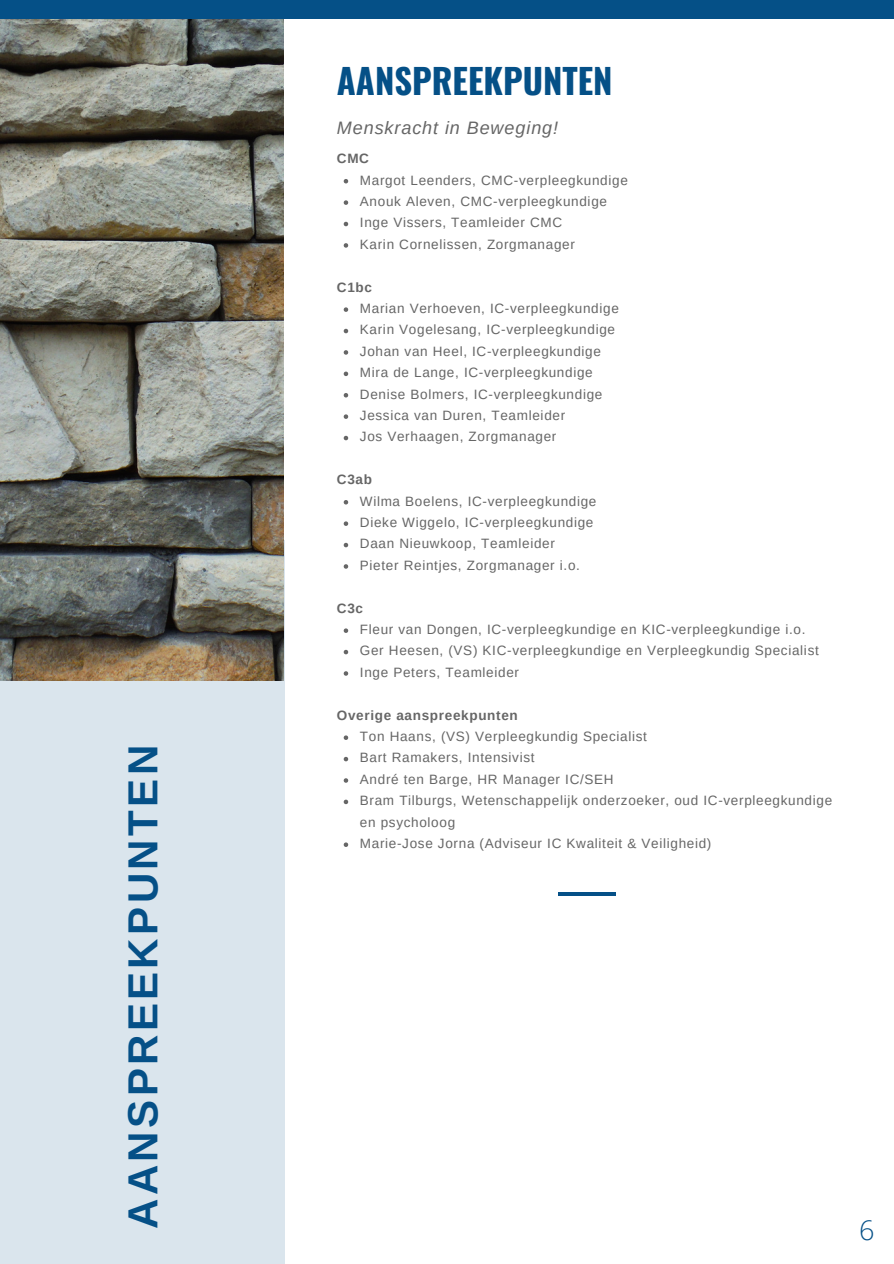
<style>
.page{position:relative;width:894px;height:1264px;background:#fff}
.page>*{position:absolute;margin:0;border:0;box-sizing:border-box;transform-origin:0 0}
.t1{font:700 42px "Arimo";letter-spacing:.08em;color:#055087}
.t2{font:700 34.5px "Oswald";color:#055087}
.t3{font:300 27px "Open Sans";color:#055087}
.t4{font:italic 18px "Arimo";letter-spacing:.05em;color:#666}
.t5{font:13.5px/21.5px "Arimo";letter-spacing:.05em;color:#666}
.t6{font:700 13.5px "Arimo";letter-spacing:.05em;color:#666}
</style>
<div class="page">
<div style="left:0;top:540px;width:284px;height:723px;background:#dae5ed"></div>
<div style="left:0;top:0;width:893px;height:19px;background:#055087"></div>
<img style="left:1px;top:19px;width:283px;height:661px">
<hr style="left:558px;top:892px;width:57px;height:4px;background:#055087">
<svg style="left:343px;top:179px;width:5px;height:4px"></svg>
<svg style="left:343px;top:200px;width:5px;height:5px"></svg>
<svg style="left:343px;top:222px;width:5px;height:4px"></svg>
<svg style="left:343px;top:243px;width:5px;height:5px"></svg>
<svg style="left:343px;top:307px;width:5px;height:5px"></svg>
<svg style="left:343px;top:329px;width:5px;height:4px"></svg>
<svg style="left:343px;top:350px;width:5px;height:5px"></svg>
<svg style="left:343px;top:371px;width:5px;height:5px"></svg>
<svg style="left:343px;top:393px;width:5px;height:4px"></svg>
<svg style="left:343px;top:414px;width:5px;height:5px"></svg>
<svg style="left:343px;top:436px;width:5px;height:4px"></svg>
<svg style="left:343px;top:500px;width:5px;height:4px"></svg>
<svg style="left:343px;top:521px;width:5px;height:5px"></svg>
<svg style="left:343px;top:543px;width:5px;height:4px"></svg>
<svg style="left:343px;top:564px;width:5px;height:4px"></svg>
<svg style="left:343px;top:628px;width:5px;height:5px"></svg>
<svg style="left:343px;top:650px;width:5px;height:4px"></svg>
<svg style="left:343px;top:671px;width:5px;height:4px"></svg>
<svg style="left:343px;top:735px;width:5px;height:5px"></svg>
<svg style="left:343px;top:756px;width:5px;height:5px"></svg>
<svg style="left:343px;top:778px;width:5px;height:4px"></svg>
<svg style="left:343px;top:799px;width:5px;height:5px"></svg>
<svg style="left:343px;top:842px;width:5px;height:5px"></svg>
<p class="t1" style="left:119px;top:1228px;width:485px;rotate:-90deg">AANSPREEKPUNTEN</p>
<p class="t2" style="left:337px;top:54px;width:277px">AANSPREEKPUNTEN</p>
<p class="t4" style="left:337px;top:117px;width:223px">Menskracht in Beweging!</p>
<p class="t6" style="left:337px;top:151px;width:34px">CMC</p>
<p class="t5" style="left:360px;top:169px;width:269px">Margot Leenders, CMC-verpleegkundige</p>
<p class="t5" style="left:360px;top:190px;width:248px">Anouk Aleven, CMC-verpleegkundige</p>
<p class="t5" style="left:360px;top:212px;width:204px">Inge Vissers, Teamleider CMC</p>
<p class="t5" style="left:360px;top:233px;width:216px">Karin Cornelissen, Zorgmanager</p>
<p class="t6" style="left:337px;top:279px;width:37px">C1bc</p>
<p class="t5" style="left:360px;top:297px;width:260px">Marian Verhoeven, IC-verpleegkundige</p>
<p class="t5" style="left:360px;top:319px;width:256px">Karin Vogelesang, IC-verpleegkundige</p>
<p class="t5" style="left:360px;top:340px;width:242px">Johan van Heel, IC-verpleegkundige</p>
<p class="t5" style="left:360px;top:362px;width:234px">Mira de Lange, IC-verpleegkundige</p>
<p class="t5" style="left:360px;top:383px;width:244px">Denise Bolmers, IC-verpleegkundige</p>
<p class="t5" style="left:360px;top:404px;width:207px">Jessica van Duren, Teamleider</p>
<p class="t5" style="left:360px;top:426px;width:198px">Jos Verhaagen, Zorgmanager</p>
<p class="t6" style="left:337px;top:472px;width:37px">C3ab</p>
<p class="t5" style="left:360px;top:490px;width:238px">Wilma Boelens, IC-verpleegkundige</p>
<p class="t5" style="left:360px;top:511px;width:235px">Dieke Wiggelo, IC-verpleegkundige</p>
<p class="t5" style="left:360px;top:533px;width:196px">Daan Nieuwkoop, Teamleider</p>
<p class="t5" style="left:360px;top:554px;width:221px">Pieter Reintjes, Zorgmanager i.o.</p>
<p class="t6" style="left:337px;top:600px;width:28px">C3c</p>
<p class="t5" style="left:360px;top:618px;width:447px">Fleur van Dongen, IC-verpleegkundige en KIC-verpleegkundige i.o.</p>
<p class="t5" style="left:360px;top:640px;width:460px">Ger Heesen, (VS) KIC-verpleegkundige en Verpleegkundig Specialist</p>
<p class="t5" style="left:360px;top:661px;width:161px">Inge Peters, Teamleider</p>
<p class="t6" style="left:337px;top:707px;width:182px">Overige aanspreekpunten</p>
<p class="t5" style="left:360px;top:725px;width:288px">Ton Haans, (VS) Verpleegkundig Specialist</p>
<p class="t5" style="left:360px;top:747px;width:176px">Bart Ramakers, Intensivist</p>
<p class="t5" style="left:360px;top:768px;width:255px">André ten Barge, HR Manager IC/SEH</p>
<p class="t5" style="left:360px;top:789px;width:473px">Bram Tilburgs, Wetenschappelijk onderzoeker, oud IC-verpleegkundige en psycholoog</p>
<p class="t5" style="left:360px;top:832px;width:353px">Marie-Jose Jorna (Adviseur IC Kwaliteit &amp; Veiligheid)</p>
<p class="t3" style="left:858px;top:1210px;width:17px">6</p>
</div>
